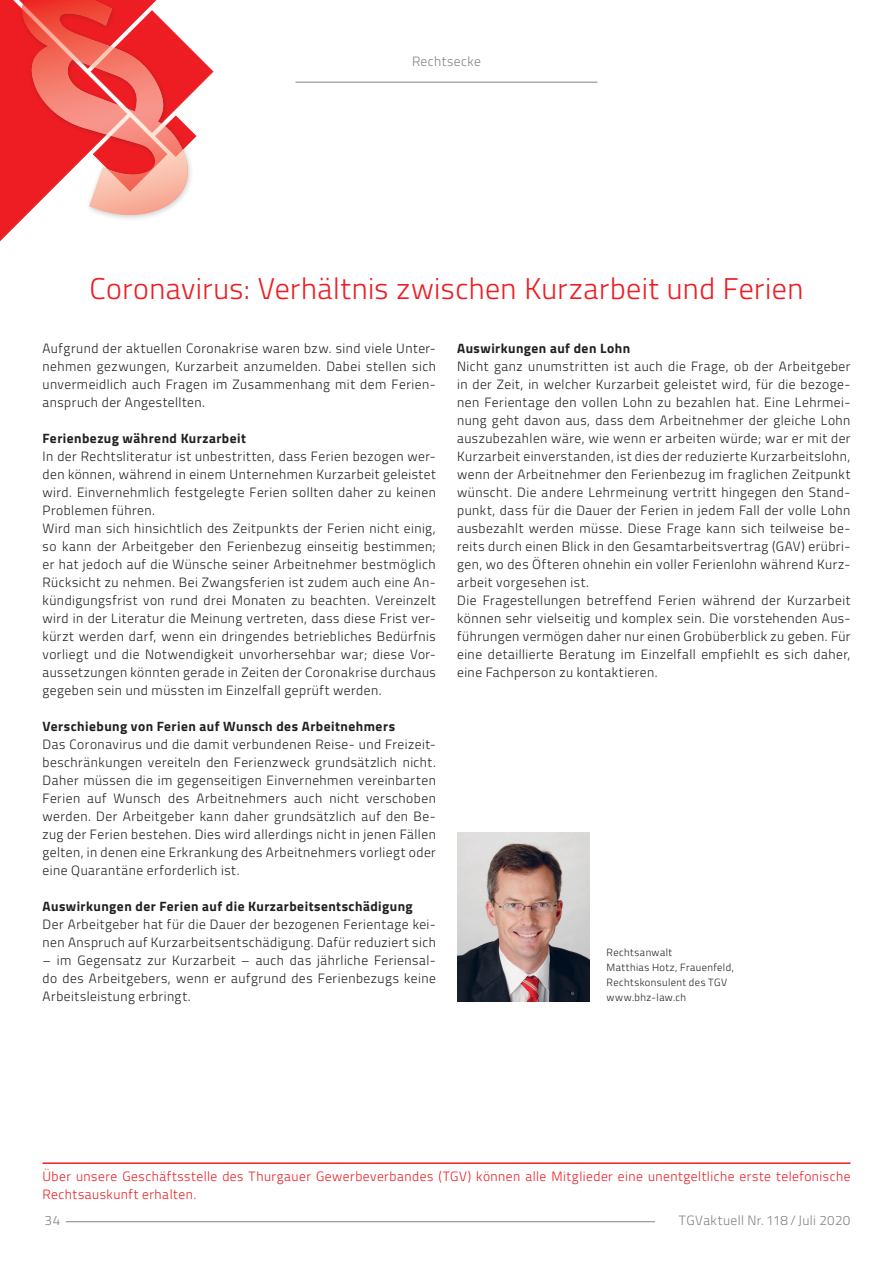
<style>
.page{position:relative;width:893px;height:1263px;background:#fff}
.page>*{position:absolute;margin:0;border:0;box-sizing:border-box;transform-origin:0 0}
.t1{font:300 30px "Titillium Web";letter-spacing:.015em;color:#ee1d23}
.t2{font:300 13.5px/18px "Titillium Web";letter-spacing:.035em;color:#231f20;text-align:justify}
.t3{font:700 13.5px "Titillium Web";letter-spacing:.035em;color:#231f20}
.t4{font:300 13.5px/18px "Titillium Web";letter-spacing:.035em;color:#ee1d23}
.t5{font:300 13.5px "Titillium Web";letter-spacing:.03em;color:#808285}
.t6{font:300 10.5px/15px "Titillium Web";letter-spacing:.04em;color:#231f20}
</style>
<div class="page">
<hr style="left:66px;top:1221px;width:589px;height:1px;background:#808285">
<svg style="left:0;top:0;width:214px;height:241px"></svg>
<img style="left:457px;top:833px;width:133px;height:168px">
<hr style="left:43px;top:1162px;width:807px;height:2px;background:#ee1d23">
<hr style="left:296px;top:82px;width:301px;height:1px;background:#808285">
<p class="t5" style="left:412px;top:52px;width:70px">Rechtsecke</p>
<h1 class="t1" style="left:90px;top:267px;width:715px">Coronavirus: Verhältnis zwischen Kurzarbeit und Ferien</h1>
<p class="t2" style="left:43px;top:338px;width:395px">Aufgrund der aktuellen Coronakrise waren bzw. sind viele Unter&shy;nehmen gezwungen, Kurzarbeit anzumelden. Dabei stellen sich unvermeidlich auch Fragen im Zusammenhang mit dem Ferien&shy;anspruch der Angestellten.</p>
<p class="t3" style="left:43px;top:428px;width:205px">Ferienbezug während Kurzarbeit</p>
<p class="t2" style="left:43px;top:446px;width:395px;text-align:left">In der Rechtsliteratur ist unbestritten, dass Ferien bezogen wer&shy;den können, während in einem Unternehmen Kurzarbeit geleistet wird. Einvernehmlich festgelegte Ferien sollten daher zu keinen Problemen führen.<br>Wird man sich hinsichtlich des Zeitpunkts der Ferien nicht einig, so kann der Arbeitgeber den Ferienbezug einseitig bestimmen; er hat jedoch auf die Wünsche seiner Arbeitnehmer bestmöglich Rücksicht zu nehmen. Bei Zwangsferien ist zudem auch eine An&shy;kündigungsfrist von rund drei Monaten zu beachten. Vereinzelt wird in der Literatur die Meinung vertreten, dass diese Frist ver&shy;kürzt werden darf, wenn ein dringendes betriebliches Bedürfnis vorliegt und die Notwendigkeit unvorhersehbar war; diese Vor&shy;aussetzungen könnten gerade in Zeiten der Coronakrise durchaus gegeben sein und müssten im Einzelfall geprüft werden.</p>
<p class="t3" style="left:43px;top:716px;width:354px">Verschiebung von Ferien auf Wunsch des Arbeitnehmers</p>
<p class="t2" style="left:43px;top:734px;width:395px">Das Coronavirus und die damit verbundenen Reise- und Freizeit&shy;beschränkungen vereiteln den Ferienzweck grundsätzlich nicht.<br>Daher müssen die im gegenseitigen Einvernehmen vereinbarten Ferien auf Wunsch des Arbeitnehmers auch nicht verschoben werden. Der Arbeitgeber kann daher grundsätzlich auf den Be&shy;zug der Ferien bestehen. Dies wird allerdings nicht in jenen Fällen gelten, in denen eine Erkrankung des Arbeitnehmers vorliegt oder eine Quarantäne erforderlich ist.</p>
<p class="t3" style="left:43px;top:896px;width:372px">Auswirkungen der Ferien auf die Kurzarbeitsentschädigung</p>
<p class="t2" style="left:43px;top:914px;width:395px">Der Arbeitgeber hat für die Dauer der bezogenen Ferientage kei&shy;nen Anspruch auf Kurzarbeitsentschädigung. Dafür reduziert sich</p>
<p class="t2" style="left:43px;top:950px;width:395px">– im Gegensatz zur Kurzarbeit – auch das jährliche Feriensal&shy;do des Arbeitgebers, wenn er aufgrund des Ferienbezugs keine Arbeitsleistung erbringt.</p>
<p class="t3" style="left:457px;top:338px;width:175px">Auswirkungen auf den Lohn</p>
<p class="t2" style="left:457px;top:356px;width:395px;text-align:left">Nicht ganz unumstritten ist auch die Frage, ob der Arbeitgeber in der Zeit, in welcher Kurzarbeit geleistet wird, für die bezoge&shy;nen Ferientage den vollen Lohn zu bezahlen hat. Eine Lehrmei&shy;nung geht davon aus, dass dem Arbeitnehmer der gleiche Lohn auszubezahlen wäre, wie wenn er arbeiten würde; war er mit der Kurzarbeit einverstanden, ist dies der reduzierte Kurzarbeitslohn, wenn der Arbeitnehmer den Ferienbezug im fraglichen Zeitpunkt wünscht. Die andere Lehrmeinung vertritt hingegen den Stand&shy;punkt, dass für die Dauer der Ferien in jedem Fall der volle Lohn ausbezahlt werden müsse. Diese Frage kann sich teilweise be&shy;reits durch einen Blick in den Gesamtarbeitsvertrag (GAV) erübri&shy;gen, wo des Öfteren ohnehin ein voller Ferienlohn während Kurz&shy;arbeit vorgesehen ist.<br>Die Fragestellungen betreffend Ferien während der Kurzarbeit können sehr vielseitig und komplex sein. Die vorstehenden Aus&shy;führungen vermögen daher nur einen Grobüberblick zu geben. Für eine detaillierte Beratung im Einzelfall empfiehlt es sich daher, eine Fachperson zu kontaktieren.</p>
<p class="t6" style="left:607px;top:944px;width:129px">Rechtsanwalt<br>Matthias Hotz, Frauenfeld,<br>Rechtskonsulent des TGV www.bhz-law.ch</p>
<p class="t4" style="left:43px;top:1166px;width:809px">Über unsere Geschäftsstelle des Thurgauer Gewerbeverbandes (TGV) können alle Mitglieder eine unentgeltliche erste telefonische<br>Rechtsauskunft erhalten.</p>
<p class="t5" style="left:45px;top:1211px;width:17px">34</p>
<p class="t5" style="left:679px;top:1211px;width:173px">TGVaktuell Nr. 118 /Juli 2020</p>
</div>
